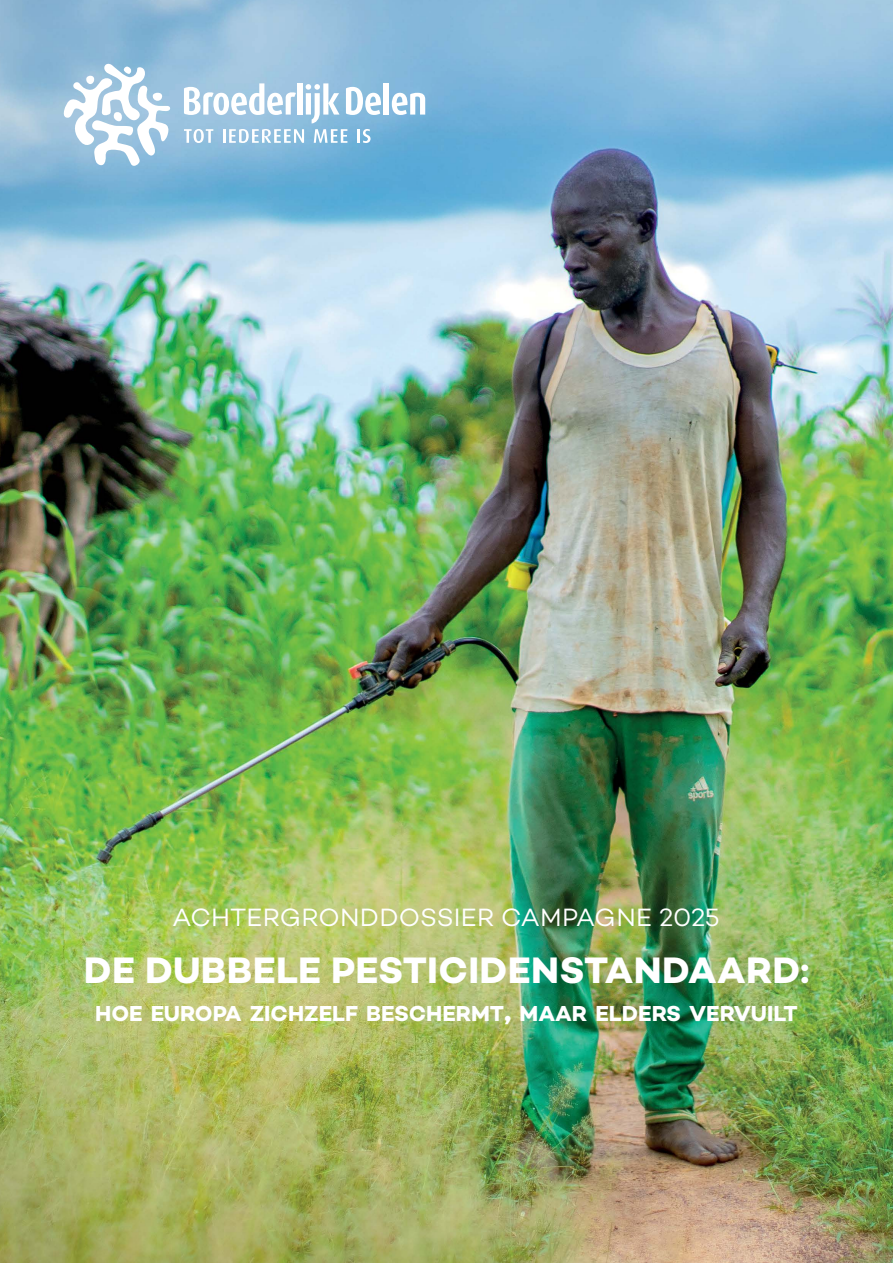
<style>
.page{position:relative;width:893px;height:1263px;background:#fff}
.page>*{position:absolute;margin:0;border:0;box-sizing:border-box;transform-origin:0 0}
.t1{font:700 37.5px "Campton";letter-spacing:.01em;color:#fff}
.t2{font:25.5px "Campton";letter-spacing:.005em;color:#fff}
.t3{font:700 22.05px "Campton";color:#fff}
.s1{font-size:31.5px}
</style>
<div class="page">
<img style="left:0;top:0;width:893px;height:1263px">
<svg style="left:184px;top:129px;width:29px;height:14px"></svg>
<svg style="left:223px;top:129px;width:81px;height:14px"></svg>
<svg style="left:314px;top:129px;width:33px;height:14px"></svg>
<hr style="left:357px;top:129px;width:3px;height:14px;background:#fff">
<svg style="left:363px;top:129px;width:8px;height:14px"></svg>
<svg style="left:184px;top:83px;width:112px;height:32px"></svg>
<div style="left:297px;top:83px;width:5px;height:32px;background:#fff"></div>
<svg style="left:306px;top:83px;width:33px;height:40px"></svg>
<svg style="left:346px;top:87px;width:35px;height:28px"></svg>
<div style="left:384px;top:83px;width:5px;height:32px;background:#fff"></div>
<svg style="left:392px;top:93px;width:33px;height:22px"></svg>
<svg style="left:61px;top:61px;width:110px;height:107px"></svg>
<p class="t2" style="left:172px;top:902px;width:549px">ACHTERGRONDDOSSIER CAMPAGNE 2025</p>
<h1 class="t1" style="left:84px;top:946px;width:727px">DE DUBBELE PESTICIDENSTANDAARD:</h1>
<p class="t3" style="left:95px;top:999px;width:704px">HOE EUROPA ZICHZELF BESCHERMT<span class="s1">,</span> MAAR ELDERS VERVUILT</p>
</div>
